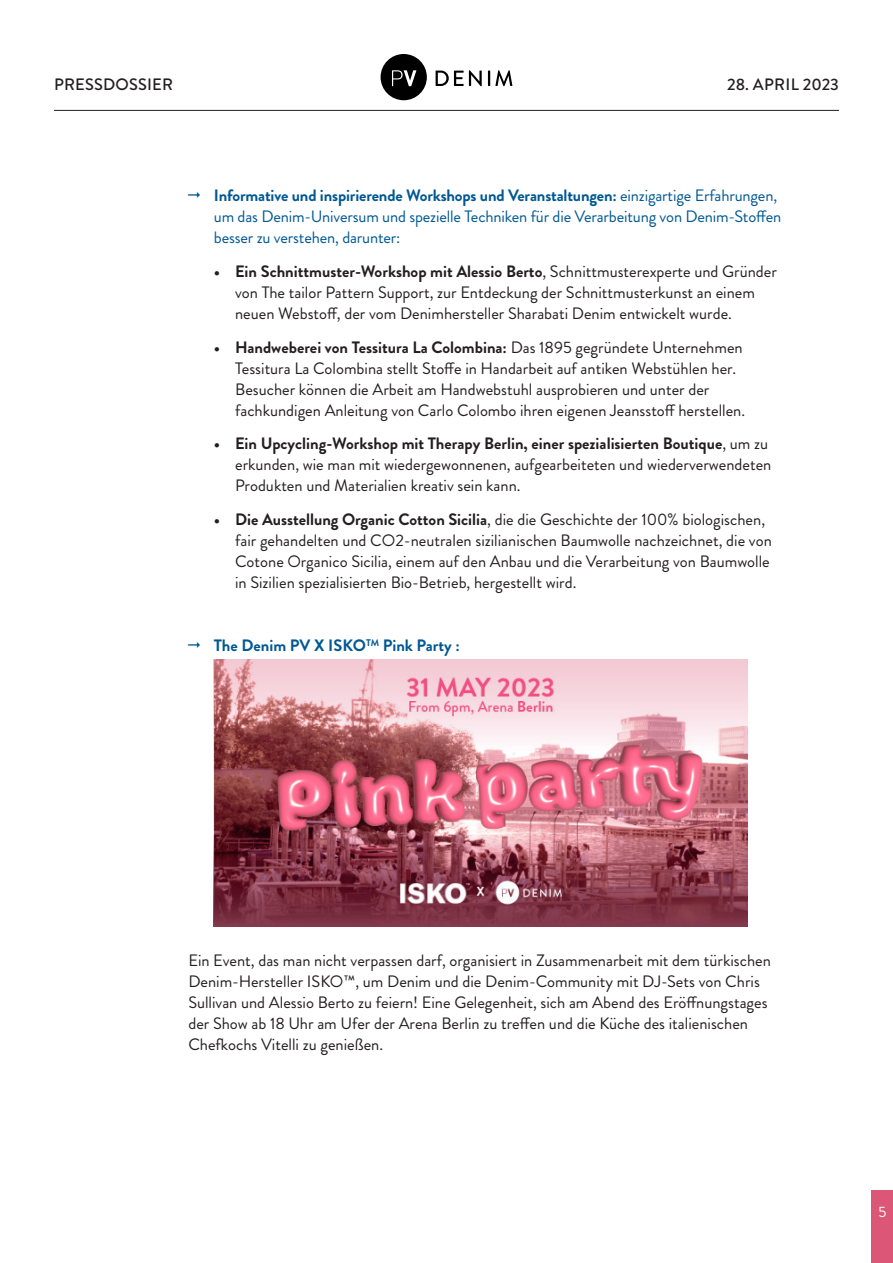
<style>
.page{position:relative;width:893px;height:1263px;background:#fff}
.page>*{position:absolute;margin:0;border:0;box-sizing:border-box;transform-origin:0 0}
.t1{font:16.5px/21px "Brandon Grotesque";color:#231f20}
.t2{font:16.5px/21px "Brandon Grotesque";letter-spacing:-.01em;color:#005893}
.t3{font:700 16.5px "Brandon Grotesque";color:#005893}
.t4{font:500 16.5px "Brandon Grotesque";letter-spacing:.01em;color:#231f20}
.t5{font:15px "Brandon Grotesque";color:#fff}
.s1{font-weight:700}
</style>
<div class="page">
<div style="left:872px;top:1191px;width:21px;height:72px;background:#dc5677"></div>
<hr style="left:54px;top:110px;width:785px;height:1px;background:#231f20">
<svg style="left:436px;top:70px;width:76px;height:16px"></svg>
<div style="left:381px;top:54px;width:46px;height:46px;background:#000;border-radius:50%"></div>
<svg style="left:392px;top:70px;width:24px;height:16px"></svg>
<img style="left:214px;top:659px;width:533px;height:267px">
<p class="t4" style="left:54px;top:73px;width:120px">PRESSDOSSIER</p>
<p class="t4" style="left:727px;top:73px;width:113px">28. APRIL 2023</p>
<p class="t2" style="left:214px;top:185px;width:569px"><span class="s1">Informative und inspirierende Workshops und Veranstaltungen:</span> einzigartige Erfahrungen, um das Denim-Universum und spezielle Techniken für die Verarbeitung von Denim-Stoffen besser zu verstehen, darunter:</p>
<p class="t1" style="left:235px;top:261px;width:543px;text-indent:-21px"><span class="s1">• Ein Schnittmuster-Workshop mit Alessio Berto</span>, Schnittmusterexperte und Gründer von The tailor Pattern Support, zur Entdeckung der Schnittmusterkunst an einem neuen Webstoff, der vom Denimhersteller Sharabati Denim entwickelt wurde.</p>
<p class="t1" style="left:235px;top:337px;width:511px;text-indent:-21px"><span class="s1">• Handweberei von Tessitura La Colombina:</span> Das 1895 gegründete Unternehmen Tessitura La Colombina stellt Stoffe in Handarbeit auf antiken Webstühlen her.<br>Besucher können die Arbeit am Handwebstuhl ausprobieren und unter der fachkundigen Anleitung von Carlo Colombo ihren eigenen Jeansstoff herstellen.</p>
<p class="t1" style="left:235px;top:433px;width:538px;text-indent:-21px"><span class="s1">• Ein Upcycling-Workshop mit Therapy Berlin, einer spezialisierten Boutique</span>, um zu erkunden, wie man mit wiedergewonnenen, aufgearbeiteten und wiederverwendeten<br>Produkten und Materialien kreativ sein kann.</p>
<p class="t1" style="left:235px;top:509px;width:538px;text-indent:-21px"><span class="s1">• Die Ausstellung Organic Cotton Sicilia</span>, die die Geschichte der 100% biologischen, fair gehandelten und CO2-neutralen sizilianischen Baumwolle nachzeichnet, die von Cotone Organico Sicilia, einem auf den Anbau und die Verarbeitung von Baumwolle in Sizilien spezialisierten Bio-Betrieb, hergestellt wird.</p>
<p class="t3" style="left:214px;top:634px;width:247px">The Denim PV X ISKO<sup>TM</sup> Pink Party :</p>
<p class="t1" style="left:188px;top:950px;width:584px">Ein Event, das man nicht verpassen darf, organisiert in Zusammenarbeit mit dem türkischen Denim-Hersteller ISKO™, um Denim und die Denim-Community mit DJ-Sets von Chris Sullivan und Alessio Berto zu feiern! Eine Gelegenheit, sich am Abend des Eröffnungstages der Show ab 18 Uhr am Ufer der Arena Berlin zu treffen und die Küche des italienischen Chefkochs Vitelli zu genießen.</p>
<p class="t5" style="left:878px;top:1201px;width:9px">5</p>
</div>
